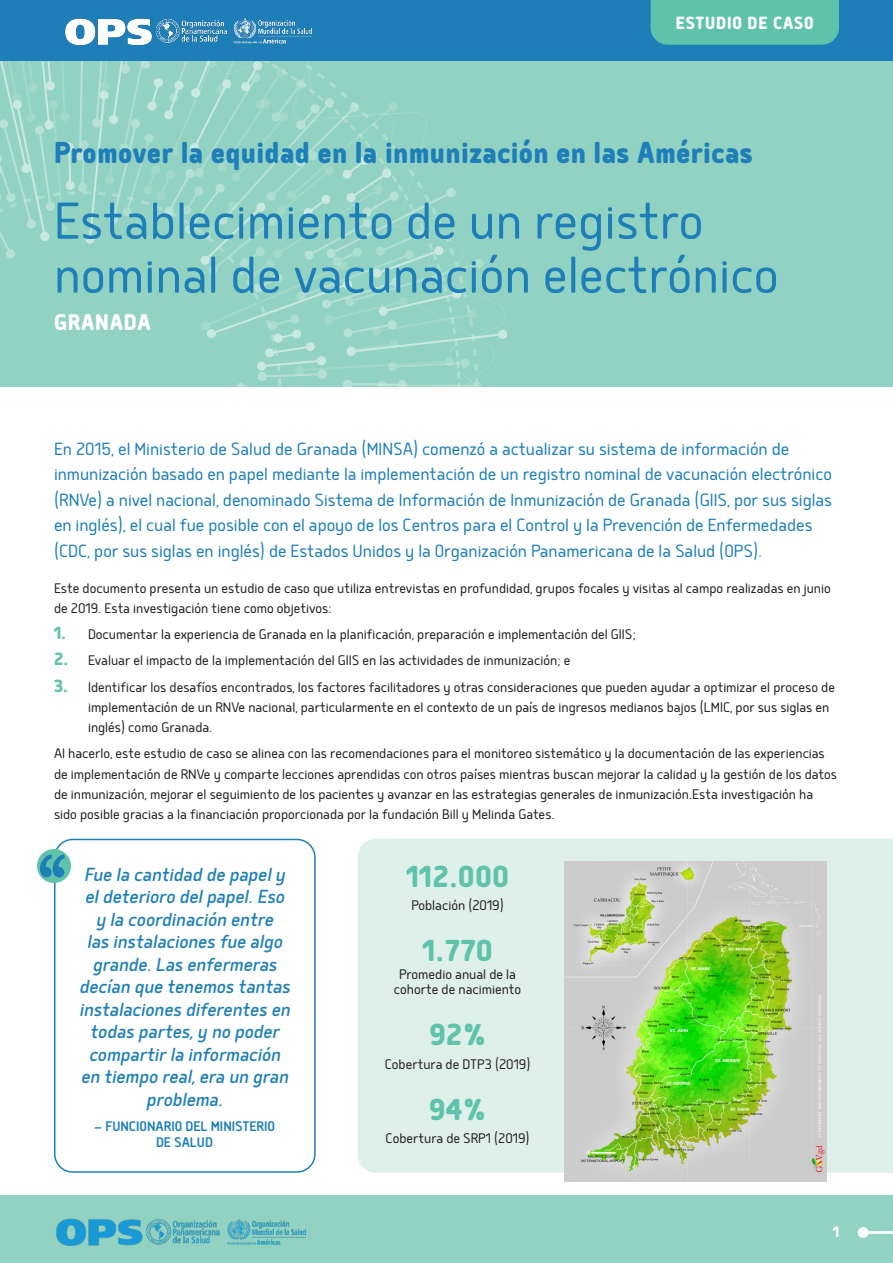
<style>
.page{position:relative;width:893px;height:1263px;background:#fff}
.page>*{position:absolute;margin:0;border:0;box-sizing:border-box;transform-origin:0 0}
.t1{font:300 61.5px/54px "Delm";color:#1e7fb8}
.t2{font:800 36px "Delm";letter-spacing:.01em;color:#1e7fb8}
.Body_Text{font:800 36px "Delm";letter-spacing:.02em;color:#5fc3ab}
.t3{font:800 27px "Delm";letter-spacing:.03em;color:#fff}
.Quote_text{font:italic 22.5px/22.5px "Delm";color:#1e7fb8;text-align:center}
.Intro_paragraph{font:300 21px/25.5px "Delm";color:#1e7fb8}
.t4{font:800 21px "Delm";letter-spacing:.04em;color:#fff}
.t5{font:800 18px "Delm";color:#fff}
.Body_Text-2{font:300 16.5px/20.2px "Delm";color:#231f20}
.Quote_Attribution{font:500 16.5px/16.5px "Delm";color:#1e7fb8;text-align:center}
.s1{font-weight:800;font-size:21px;color:#5fc3ab}
</style>
<div class="page">
<div style="left:0;top:1195px;width:893px;height:68px;background:#92d2c2"></div>
<img style="left:56px;top:1218px;width:250px;height:27px">
<hr style="left:863px;top:1231px;width:30px;height:3px;background:#fff">
<div style="left:858px;top:1227px;width:11px;height:11px;background:#fff;border-radius:50%"></div>
<div style="left:0;top:0;width:893px;height:387px;background:#92d2c2"></div>
<svg style="left:0;top:60px;width:507px;height:327px"></svg>
<div style="left:54px;top:839px;width:262px;height:334px;border:2px solid #1e7fb8;border-radius:18px"></div>
<div style="left:358px;top:839px;width:535px;height:334px;background:#dff0eb"></div>
<div style="left:37px;top:849px;width:34px;height:34px;background:#5fc3ab;border-radius:50%"></div>
<svg style="left:40px;top:854px;width:25px;height:24px"></svg>
<img style="left:564px;top:862px;width:263px;height:319px">
<div style="left:0;top:0;width:893px;height:60px;background:#1e7fb8"></div>
<div style="left:651px;top:0;width:188px;height:45px;background:#5fc3ab"></div>
<img style="left:65px;top:18px;width:87px;height:28px">
<img style="left:155px;top:18px;width:157px;height:26px">
<p class="t4" style="left:676px;top:10px;width:140px">ESTUDIO DE CASO</p>
<p class="t2" style="left:54px;top:131px;width:700px">Promover la equidad en la inmunización en las Américas</p>
<p class="t1" style="left:54px;top:191px;width:726px">Establecimiento de un registro nominal de vacunación electrónico</p>
<p class="t3" style="left:54px;top:306px;width:98px">GRANADA</p>
<p class="Intro_paragraph" style="left:54px;top:435px;width:779px">En 2015, el Ministerio de Salud de Granada (MINSA) comenzó a actualizar su sistema de información de inmunización basado en papel mediante la implementación de un registro nominal de vacunación electrónico (RNVe) a nivel nacional, denominado Sistema de Información de Inmunización de Granada (GIIS, por sus siglas en inglés), el cual fue posible con el apoyo de los Centros para el Control y la Prevención de Enfermedades (CDC, por sus siglas en inglés) de Estados Unidos y la Organización Panamericana de la Salud (OPS).</p>
<p class="Body_Text-2" style="left:54px;top:577px;width:778px">Este documento presenta un estudio de caso que utiliza entrevistas en profundidad, grupos focales y visitas al campo realizadas en junio de 2019. Esta investigación tiene como objetivos:</p>
<p class="Body_Text-2" style="left:54px;top:623px;width:583px"><span class="s1">1.</span> Documentar la experiencia de Granada en la planificación, preparación e implementación del GIIS;</p>
<p class="Body_Text-2" style="left:54px;top:649px;width:518px"><span class="s1">2.</span> Evaluar el impacto de la implementación del GIIS en las actividades de inmunización; e</p>
<p class="Body_Text-2" style="left:88px;top:676px;width:748px;text-indent:-34px"><span class="s1">3.</span> Identificar los desafíos encontrados, los factores facilitadores y otras consideraciones que pueden ayudar a optimizar el proceso de implementación de un RNVe nacional, particularmente en el contexto de un país de ingresos medianos bajos (LMIC, por sus siglas en inglés) como Granada.</p>
<p class="Body_Text-2" style="left:54px;top:742px;width:785px">Al hacerlo, este estudio de caso se alinea con las recomendaciones para el monitoreo sistemático y la documentación de las experiencias de implementación de RNVe y comparte lecciones aprendidas con otros países mientras buscan mejorar la calidad y la gestión de los datos de inmunización, mejorar el seguimiento de los pacientes y avanzar en las estrategias generales de inmunización.Esta investigación ha sido posible gracias a la financiación proporcionada por la fundación Bill y Melinda Gates.</p>
<p class="Quote_text" style="left:79px;top:862px;width:213px">Fue la cantidad de papel y el deterioro del papel. Eso y la coordinación entre<br>las instalaciones fue algo grande. Las enfermeras decían que tenemos tantas instalaciones diferentes en todas partes, y no poder compartir la información en tiempo real, era un gran problema.</p>
<p class="Quote_Attribution" style="left:94px;top:1117px;width:183px">— FUNCIONARIO DEL MINISTERIO<br>DE SALUD</p>
<p class="Body_Text" style="left:406px;top:854px;width:104px">112.000</p>
<p class="Body_Text-2" style="left:411px;top:894px;width:94px">Población (2019)</p>
<p class="Body_Text" style="left:423px;top:929px;width:71px">1.770</p>
<p class="Body_Text-2" style="left:394px;top:966px;width:129px;line-height:15px;text-align:center">Promedio anual de la cohorte de nacimiento</p>
<p class="Body_Text" style="left:429px;top:1013px;width:58px">92%</p>
<p class="Body_Text-2" style="left:385px;top:1053px;width:147px">Cobertura de DTP3 (2019)</p>
<p class="Body_Text" style="left:429px;top:1087px;width:58px">94%</p>
<p class="Body_Text-2" style="left:386px;top:1127px;width:146px">Cobertura de SRP1 (2019)</p>
<p class="t5" style="left:833px;top:1220px;width:8px">1</p>
</div>
